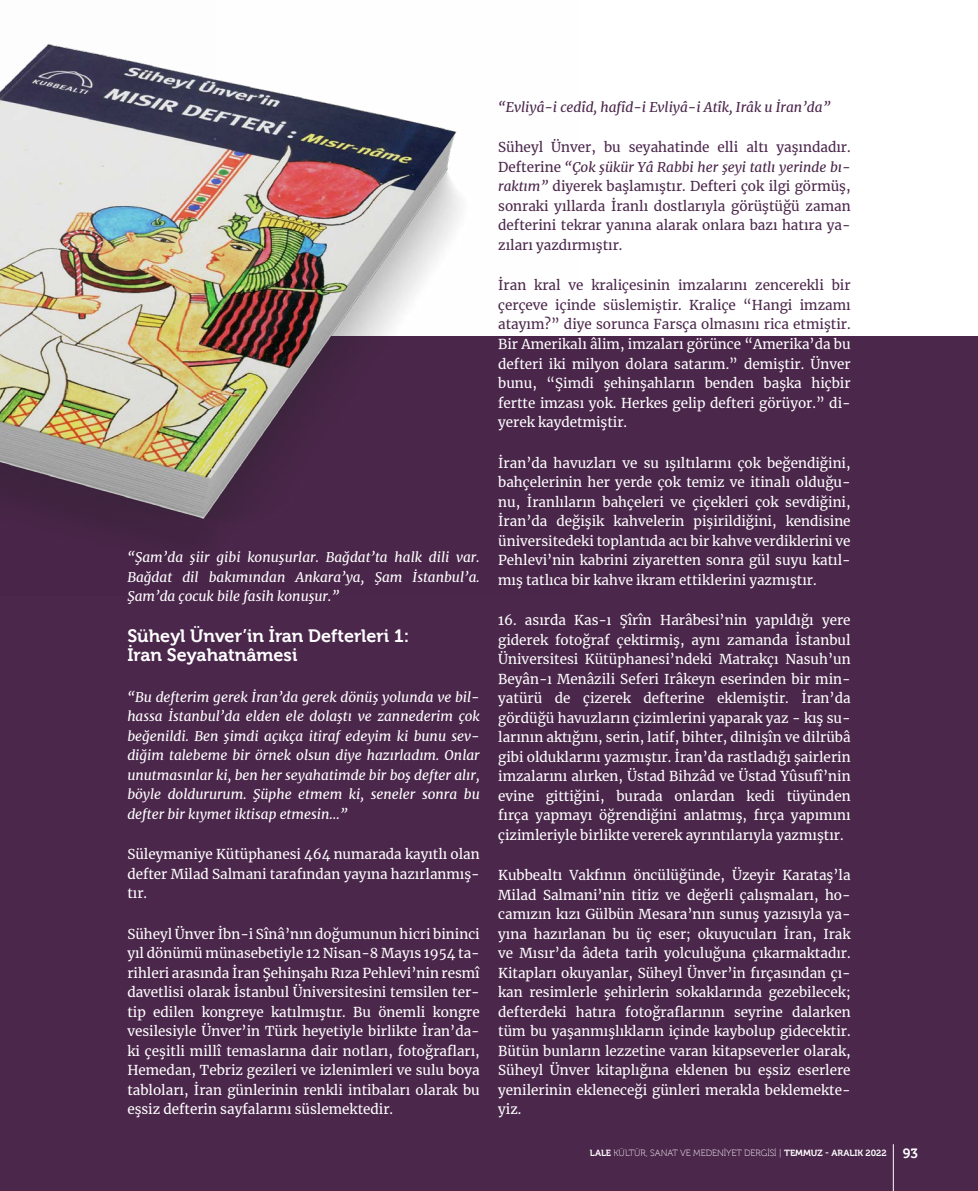
<style>
.page{position:relative;width:978px;height:1191px;background:#fff}
.page>*{position:absolute;margin:0;border:0;box-sizing:border-box;transform-origin:0 0}
.t1{font:18px/19.5px "Museo 700 EP";color:#fff}
.t2{font:13.5px/19.5px "Merriweather";color:#fff;text-align:justify}
.t3{font:italic 13.5px/19.5px "Merriweather";color:#fff;text-align:justify}
.t4{font:13.5px/19.5px "Merriweather";color:#4b274b;text-align:justify}
.t5{font:italic 13.5px "Merriweather";color:#4b274b}
.t6{font:9px "Museo 100 EP";color:#fff}
.s1{font-style:italic}
.s2{font-family:"Museo 700 EP"}
.s3{font-family:"Museo 700 EP";font-size:13.5px}
</style>
<div class="page">
<div style="left:0;top:336px;width:978px;height:855px;background:#4b274b"></div>
<hr style="left:893px;top:1144px;width:1px;height:47px;background:#fff">
<img style="left:0;top:43px;width:461px;height:482px">
<p class="t3" style="left:127px;top:547px;width:354px">“Şam’da şiir gibi konuşurlar. Bağdat’ta halk dili var.<br>Bağdat dil bakımından Ankara’ya, Şam İstanbul’a.<br>Şam’da çocuk bile fasih konuşur.”</p>
<h1 class="t1" style="left:127px;top:626px;width:283px">Süheyl Ünver’in İran Defterleri 1:<br>İran Seyahatnâmesi</h1>
<p class="t3" style="left:127px;top:687px;width:354px">“Bu defterim gerek İran’da gerek dönüş yolunda ve bil&shy;hassa İstanbul’da elden ele dolaştı ve zannederim çok beğenildi. Ben şimdi açıkça itiraf edeyim ki bunu sev&shy;diğim talebeme bir örnek olsun diye hazırladım. Onlar unutmasınlar ki, ben her seyahatimde bir boş defter alır, böyle doldururum. Şüphe etmem ki, seneler sonra bu defter bir kıymet iktisap etmesin…”</p>
<p class="t2" style="left:127px;top:844px;width:354px">Süleymaniye Kütüphanesi 464 numarada kayıtlı olan defter Milad Salmani tarafından yayına hazırlanmış&shy;tır.</p>
<p class="t2" style="left:127px;top:923px;width:354px">Süheyl Ünver İbn-i Sînâ’nın doğumunun hicri bininci yıl dönümü münasebetiyle 12 Nisan-8 Mayıs 1954 ta&shy;rihleri arasında İran Şehinşahı Rıza Pehlevi’nin resmî davetlisi olarak İstanbul Üniversitesini temsilen ter&shy;tip edilen kongreye katılmıştır. Bu önemli kongre vesilesiyle Ünver’in Türk heyetiyle birlikte İran’da&shy;ki çeşitli millî temaslarına dair notları, fotoğrafları, Hemedan, Tebriz gezileri ve izlenimleri ve sulu boya tabloları, İran günlerinin renkli intibaları olarak bu eşsiz defterin sayfalarını süslemektedir.</p>
<p class="t5" style="left:498px;top:98px;width:334px">“Evliyâ-i cedîd, hafîd-i Evliyâ-i Atîk, Irâk u İran’da”</p>
<p class="t4" style="left:498px;top:137px;width:354px">Süheyl Ünver, bu seyahatinde elli altı yaşındadır.<br>Defterine <span class="s1">“Çok şükür Yâ Rabbi her şeyi tatlı yerinde bı&shy;raktım”</span> diyerek başlamıştır. Defteri çok ilgi görmüş, sonraki yıllarda İranlı dostlarıyla görüştüğü zaman defterini tekrar yanına alarak onlara bazı hatıra ya&shy;zıları yazdırmıştır.</p>
<p class="t4" style="left:498px;top:275px;width:354px">İran kral ve kraliçesinin imzalarını zencerekli bir çerçeve içinde süslemiştir. Kraliçe “Hangi imzamı atayım?” diye sorunca Farsça olmasını rica etmiştir.</p>
<p class="t2" style="left:498px;top:334px;width:354px">Bir Amerikalı âlim, imzaları görünce “Amerika’da bu defteri iki milyon dolara satarım.” demiştir. Ünver bunu, “Şimdi şehinşahların benden başka hiçbir fertte imzası yok. Herkes gelip defteri görüyor.” di&shy;yerek kaydetmiştir.</p>
<p class="t2" style="left:498px;top:452px;width:354px">İran’da havuzları ve su ışıltılarını çok beğendiğini, bahçelerinin her yerde çok temiz ve itinalı olduğu&shy;nu, İranlıların bahçeleri ve çiçekleri çok sevdiğini, İran’da değişik kahvelerin pişirildiğini, kendisine üniversitedeki toplantıda acı bir kahve verdiklerini ve Pehlevi’nin kabrini ziyaretten sonra gül suyu katıl&shy;mış tatlıca bir kahve ikram ettiklerini yazmıştır.</p>
<p class="t2" style="left:498px;top:610px;width:354px">16. asırda Kas-ı Şîrîn Harâbesi’nin yapıldığı yere giderek fotoğraf çektirmiş, aynı zamanda İstanbul Üniversitesi Kütüphanesi’ndeki Matrakçı Nasuh’un Beyân-ı Menâzili Seferi Irâkeyn eserinden bir min&shy;yatürü de çizerek defterine eklemiştir. İran’da gördüğü havuzların çizimlerini yaparak yaz - kış su&shy;larının aktığını, serin, latif, bihter, dilnişîn ve dilrübâ gibi olduklarını yazmıştır. İran’da rastladığı şairlerin imzalarını alırken, Üstad Bihzâd ve Üstad Yûsufî’nin evine gittiğini, burada onlardan kedi tüyünden fırça yapmayı öğrendiğini anlatmış, fırça yapımını çizimleriyle birlikte vererek ayrıntılarıyla yazmıştır.</p>
<p class="t2" style="left:498px;top:865px;width:354px">Kubbealtı Vakfının öncülüğünde, Üzeyir Karataş’la Milad Salmani’nin titiz ve değerli çalışmaları, ho&shy;camızın kızı Gülbün Mesara’nın sunuş yazısıyla ya&shy;yına hazırlanan bu üç eser; okuyucuları İran, Irak ve Mısır’da âdeta tarih yolculuğuna çıkarmaktadır.<br>Kitapları okuyanlar, Süheyl Ünver’in fırçasından çı&shy;kan resimlerle şehirlerin sokaklarında gezebilecek; defterdeki hatıra fotoğraflarının seyrine dalarken tüm bu yaşanmışlıkların içinde kaybolup gidecektir.<br>Bütün bunların lezzetine varan kitapseverler olarak, Süheyl Ünver kitaplığına eklenen bu eşsiz eserlere yenilerinin ekleneceği günleri merakla beklemekte&shy;yiz.</p>
<p class="t6" style="left:590px;top:1148px;width:330px"><span class="s2">LALE</span> KÜLTÜR, SANAT VE MEDENİYET DERGİSİ | <span class="s2">TEMMUZ - ARALIK 2022</span> <span class="s3">93</span></p>
</div>
